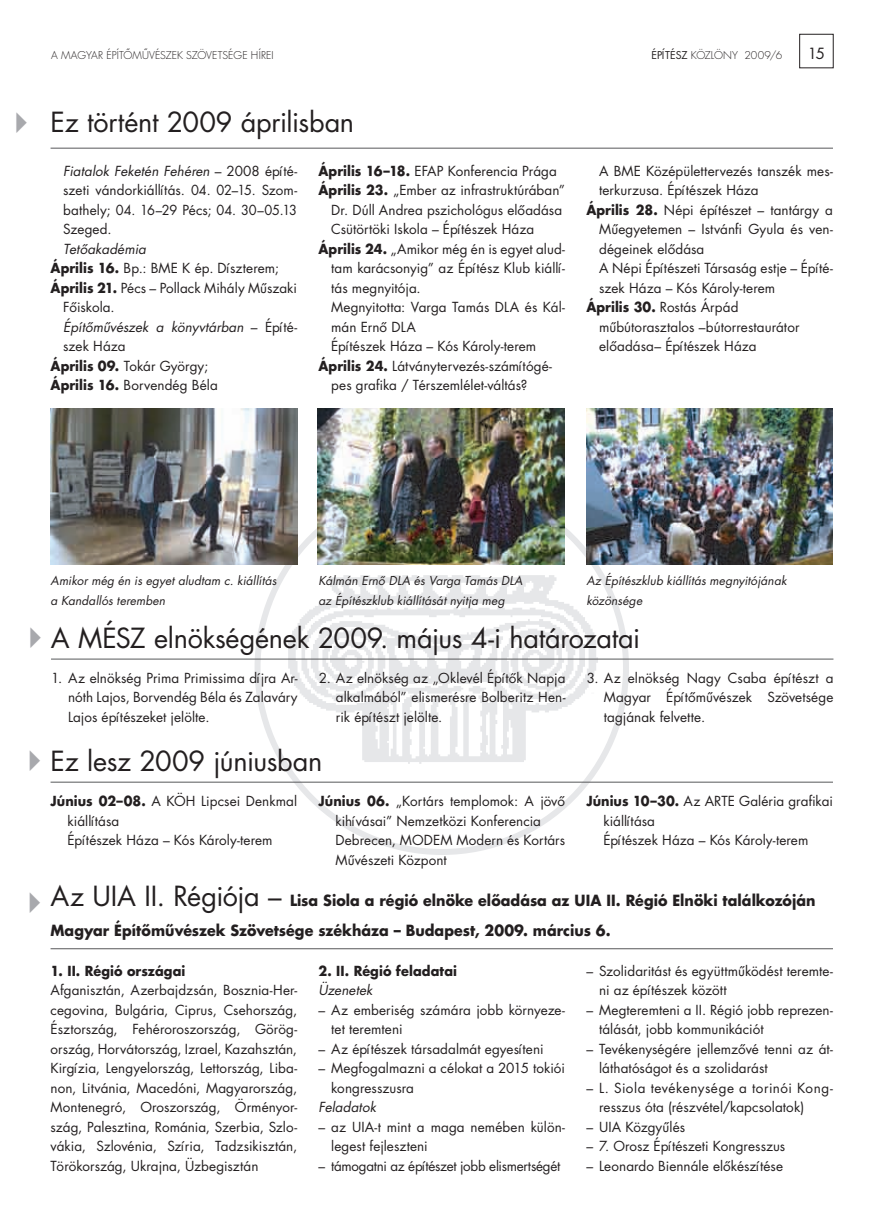
<style>
.page{position:relative;width:893px;height:1221px;background:#fff}
.page>*{position:absolute;margin:0;border:0;box-sizing:border-box;transform-origin:0 0}
.t1{font:27px "Futura Book H";letter-spacing:-.015em;color:#231f20}
.t2{font:15px/30px "Futura Bold H";color:#231f20;scale:.95 1}
.t3{font:15px "Futura Book H";color:#231f20}
.t4{font:13.5px/19.5px "Futura Book H";letter-spacing:.005em;color:#231f20}
.t5{font:13.5px "Futura Book Oblique H";letter-spacing:.005em;color:#231f20}
.t6{font:13.5px "Futura Bold H";letter-spacing:.005em;color:#231f20;scale:.95 1}
.t7{font:13.5px "Futura Book H";letter-spacing:-.02em;color:#231f20}
.t8{font:12px/19.5px "Futura Book Oblique H";letter-spacing:.005em;color:#231f20}
.t9{font:10.5px "Futura Light H";letter-spacing:.01em;color:#231f20}
.s1{color:#a8a9ad}
.s2{font-family:"Futura Book H"}
.s3{font-family:"Futura Bold H"}
.s4{font-family:"Futura Book H";font-size:27px}
</style>
<div class="page">
<img style="left:282px;top:561px;width:319px;height:212px">
<hr style="left:51px;top:148px;width:782px;height:1px;background:#57585a">
<div style="left:799px;top:34px;width:34px;height:34px;border:1px solid #231f20"></div>
<img style="left:317px;top:408px;width:247px;height:156px">
<img style="left:586px;top:408px;width:247px;height:156px">
<img style="left:51px;top:408px;width:246px;height:156px">
<hr style="left:51px;top:658px;width:782px;height:1px;background:#57585a">
<hr style="left:51px;top:781px;width:782px;height:1px;background:#57585a">
<hr style="left:51px;top:948px;width:782px;height:1px;background:#57585a">
<p class="t9" style="left:51px;top:48px;width:20px">A MAG</p>
<p class="t9" style="left:86px;top:48px;width:128px">YAR ÉPÍTÔMÛVÉSZEK SZÖVETSÉGE</p>
<p class="t9" style="left:251px;top:48px;width:20px">HÍREI</p>
<h1 class="t1" style="left:4px;top:103px;width:351px"><span class="s1">✔</span> Ez történt 2009 áprilisban</h1>
<p class="t5" style="left:63px;top:161px;width:235px">Fiatalok Feketén Fehéren <span class="s2">– 2008 építé-</span></p>
<p class="t4" style="left:63px;top:180px;width:235px">szeti vándorkiállítás. 04. 02–15. Szom&shy;bathely; 04. 16–29 Pécs; 04. 30–05.13<br>Szeged.</p>
<p class="t5" style="left:63px;top:239px;width:84px">Tetôakadémia</p>
<p class="t4" style="left:51px;top:258px;width:230px"><span class="s3">Április 16.</span> Bp.: BME K ép. Díszterem;</p>
<p class="t4" style="left:51px;top:278px;width:248px"><span class="s3">Április 21.</span> Pécs – Pollack Mihály Mûszaki</p>
<p class="t4" style="left:63px;top:297px;width:53px">Fôiskola.</p>
<p class="t5" style="left:63px;top:317px;width:235px">Építômûvészek a könyvtárban <span class="s2">– Építé-</span></p>
<p class="t4" style="left:51px;top:336px;width:169px;text-indent:13px">szek H áza<br><span class="s3">Április 09.</span> Tokár György;<br><span class="s3">Április 16.</span> Borvendég Béla</p>
<p class="t4" style="left:318px;top:161px;width:240px"><span class="s3">Április 16–18.</span> EFAP Konferencia Prága</p>
<p class="t4" style="left:318px;top:180px;width:248px"><span class="s3">Április 23.</span> „Ember az infrastruktúrában”</p>
<p class="t4" style="left:331px;top:200px;width:233px">Dr. Dúll Andrea pszichológus elôadása</p>
<p class="t4" style="left:331px;top:219px;width:204px">Csütörtöki Iskola – Építészek H áza</p>
<p class="t4" style="left:318px;top:239px;width:248px"><span class="s3">Április 24.</span> „Amikor még én is egyet alud-</p>
<p class="t4" style="left:331px;top:258px;width:235px">tam karácsonyig” az Építész Klub kiállí-</p>
<p class="t4" style="left:331px;top:278px;width:91px">tás megnyitója.</p>
<p class="t4" style="left:318px;top:297px;width:248px">Megnyitotta: Varga Tamás DLA és Kál-</p>
<p class="t4" style="left:331px;top:317px;width:86px">mán Ernô DLA</p>
<p class="t4" style="left:331px;top:336px;width:207px">Építészek H áza – Kós Károly-terem</p>
<p class="t4" style="left:318px;top:356px;width:235px"><span class="s3">Április 24.</span> Látványtervezés-számítógé-</p>
<p class="t4" style="left:331px;top:375px;width:198px">pes grafika / Térszemlélet-váltás?</p>
<p class="t9" style="left:651px;top:48px;width:132px"><span class="s2">Építész</span> KÖZLÖNY 2009/6</p>
<p class="t3" style="left:808px;top:43px;width:19px">15</p>
<p class="t4" style="left:599px;top:161px;width:235px">A BME Középülettervezés tanszék mes-</p>
<p class="t4" style="left:599px;top:180px;width:161px">terkurzusa. Építészek H áza</p>
<p class="t4" style="left:586px;top:200px;width:248px"><span class="s3">Április 28.</span> N épi építészet – tantárgy a</p>
<p class="t4" style="left:599px;top:219px;width:235px">Mûegyetemen – Istvánfi Gyula és ven-</p>
<p class="t4" style="left:599px;top:239px;width:107px">dégeinek elôdása</p>
<p class="t4" style="left:599px;top:258px;width:235px">A N épi Építészeti Társaság estje – Építé-</p>
<p class="t4" style="left:599px;top:278px;width:178px">szek H áza – Kós Károly-terem</p>
<p class="t4" style="left:586px;top:297px;width:154px"><span class="s3">Április 30.</span> Rostás Árpád</p>
<p class="t4" style="left:599px;top:317px;width:202px">mûbútorasztalos –bútorrestaurátor</p>
<p class="t4" style="left:599px;top:336px;width:159px">elôadása– Építészek H áza</p>
<p class="t8" style="left:51px;top:571px;width:227px">Amikor még én is egyet aludtam c. kiállítás a Kandallós teremben</p>
<p class="t8" style="left:586px;top:571px;width:202px">Az Építészklub kiállítás megnyitójának közönsége</p>
<p class="t8" style="left:318px;top:571px;width:206px">Kálmán Ernô DLA és Varga Tamás DLA az Építészklub kiállítását nyitja meg</p>
<h1 class="t1" style="left:18px;top:619px;width:624px"><span class="s1">✔</span>A MÉSZ elnökségének 2009. május 4-i határozatai</h1>
<p class="t4" style="left:68px;top:668px;width:231px;text-align:justify;text-indent:-17px">1. Az elnökség Prima Primissima díjra Ar&shy;nóth Lajos, Borvendég Béla és Zala-váry Lajos építészeket jelölte.</p>
<p class="t4" style="left:336px;top:668px;width:231px;text-align:justify;text-indent:-17px">2. Az elnökség az „Oklevél Építôk Napja alkalmából” elismerésre Bolberitz Hen&shy;rik építészt jelölte.</p>
<p class="t4" style="left:604px;top:668px;width:231px;text-align:justify;text-indent:-17px">3. Az elnökség N agy Csaba építészt a Magyar Építômûvészek Szövetsége tagjának felvette.</p>
<h1 class="t1" style="left:18px;top:742px;width:306px"><span class="s1">✔</span>Ez lesz 2009 júniusban</h1>
<p class="t6" style="left:51px;top:792px;width:133px">Június 02–08. <span class="s2">A KÖH</span></p>
<p class="t4" style="left:201px;top:791px;width:97px">Lipcsei Denkmal</p>
<p class="t4" style="left:68px;top:811px;width:207px">kiállítása<br>Építészek H áza – Kós Károly-terem</p>
<p class="t4" style="left:335px;top:791px;width:231px;text-indent:-17px"><span class="s3">Június 06.</span> „Kortárs templomok: A jövô kihívásai” N emzetközi Konferencia<br>Debrecen, MODEM Modern és Kortárs<br>Mûvészeti Központ</p>
<p class="t4" style="left:603px;top:791px;width:231px;text-indent:-17px"><span class="s3">Június 10–30.</span> Az ARTE Galéria grafikai kiállítása<br>Építészek H áza – Kós Károly-terem</p>
<p class="t2" style="left:50px;top:884px;width:807px"><span class="s4">Az uia ii . Régiója –</span> Lisa Siola a régió elnöke elôadása az UIA II. Régió Elnöki találkozóján<br>Magyar Építômûvészek Szövetsége székháza – Budapest, 2009. március 6.</p>
<p class="t6" style="left:51px;top:961px;width:143px">1. II. Régió országai</p>
<p class="t4" style="left:51px;top:980px;width:248px;text-align:justify">Afganisztán, Azerbajdzsán, Bosznia-H er&shy;cegovina, Bulgária, Ciprus, Csehország, Észtország, Fehéroroszország, Gö- rög&shy;ország, H orvátország, Izrael, Ka--zahsztán, Kirgízia, Lengyelország, Lettország, Liba&shy;non, Litvánia, Macedóni, Magyarország, Montenegró, Oroszország, Örményor&shy;szág, Palesztina, Románia, Szerbia, Szlo&shy;vákia, Szlovénia, Szíria, Tadzsikisztán, Törökország, Ukrajna, Üzbegisztán</p>
<p class="t6" style="left:318px;top:961px;width:147px">2. II. Régió feladatai</p>
<p class="t5" style="left:318px;top:980px;width:56px">Üzenetek</p>
<p class="t4" style="left:331px;top:999px;width:235px;text-indent:-13px">– Az emberiség számára jobb környeze&shy;tet teremteni</p>
<p class="t4" style="left:318px;top:1038px;width:227px">– Az építészek társadalmát egyesíteni</p>
<p class="t4" style="left:331px;top:1058px;width:235px;text-indent:-13px">– Megfogalmazni a célokat a 2015 tokiói kongresszusra</p>
<p class="t5" style="left:318px;top:1097px;width:59px">Feladatok</p>
<p class="t4" style="left:331px;top:1116px;width:235px;text-indent:-13px">– az UIA-t mint a maga nemében külön&shy;legest fejleszteni</p>
<p class="t7" style="left:318px;top:1156px;width:243px">– támogatni az építészet jobb elismertségét</p>
<p class="t4" style="left:599px;top:960px;width:235px;text-indent:-13px">– Szolidaritást és együttmûködést teremte&shy;ni az építészek között</p>
<p class="t4" style="left:599px;top:999px;width:235px;text-indent:-13px">– Megteremteni a II. Régió jobb reprezen&shy;tálását, jobb kommunikációt</p>
<p class="t4" style="left:599px;top:1038px;width:235px;text-indent:-13px">– Tevékenységére jellemzôvé tenni az át&shy;láthatóságot és a szolidarást</p>
<p class="t4" style="left:599px;top:1077px;width:235px;text-indent:-13px">– L. Siola tevékenysége a torinói Kong&shy;resszus óta (részvétel/kapcsolatok)</p>
<p class="t4" style="left:586px;top:1116px;width:100px">– UIA Közgyûlés</p>
<p class="t4" style="left:586px;top:1136px;width:201px">– 7. Orosz Építészeti Kongresszus</p>
<p class="t4" style="left:586px;top:1155px;width:198px">– Leonardo Biennále elôkészítése</p>
</div>
